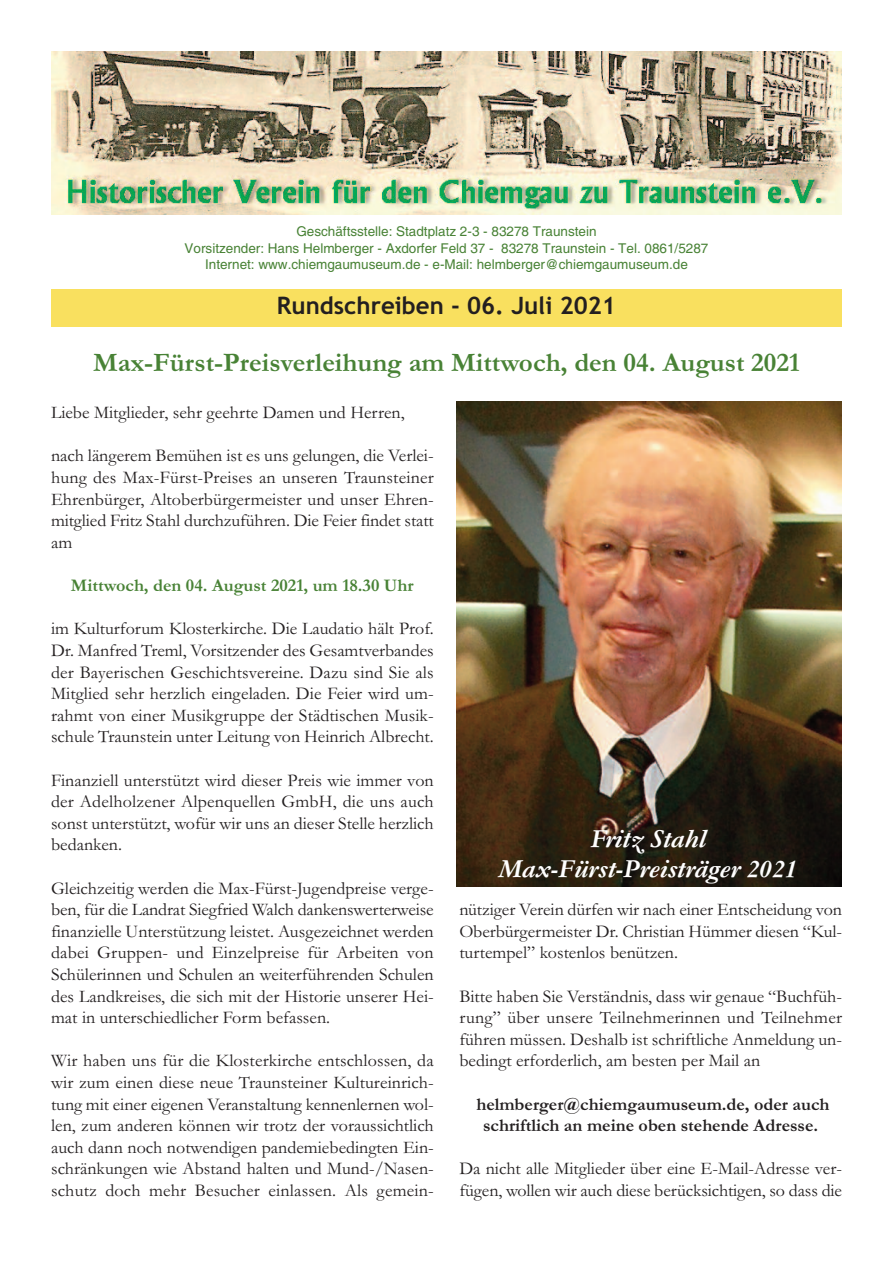
<style>
.page{position:relative;width:893px;height:1263px;background:#fff}
.page>*{position:absolute;margin:0;border:0;box-sizing:border-box;transform-origin:0 0}
.t1{font:700 27px "Garamond";color:#488235}
.t2{font:italic 700 27px/30px "Garamond";color:#fff;text-align:center}
.t3{font:700 24px "Trebuchet MS";color:#231f20}
.t4{font:18px/21.6px "Garamond";color:#231f20;text-align:justify}
.t5{font:700 18px/21.6px "Garamond";color:#231f20;text-align:center}
.t6{font:700 18px "Garamond";color:#488235}
.t7{font:13.5px/16.2px "Helvetica";color:#488235;text-align:center}
</style>
<div class="page">
<img style="left:51px;top:51px;width:791px;height:164px">
<div style="left:51px;top:289px;width:791px;height:38px;background:#f9e05f"></div>
<img style="left:456px;top:401px;width:385px;height:485px">
<p class="t7" style="left:185px;top:224px;width:525px">Geschäftsstelle: Stadtplatz 2-3 - 83278 Traunstein<br>Vorsitzender: Hans Helmberger - Axdorfer Feld 37 - 83278 Traunstein - Tel. 0861/5287<br>Internet: www.chiemgaumuseum.de - e-Mail: helmberger@chiemgaumuseum.de</p>
<h2 class="t3" style="left:277px;top:292px;width:341px">Rundschreiben - 06. Juli 2021</h2>
<h1 class="t1" style="left:93px;top:346px;width:708px">Max-Fürst-Preisverleihung am Mittwoch, den 04. August 2021</h1>
<p class="t4" style="left:51px;top:401px;width:355px">Liebe Mitglieder, sehr geehrte Damen und Herren,</p>
<p class="t4" style="left:51px;top:444px;width:384px">nach längerem Bemühen ist es uns gelungen, die Verlei&shy;hung des Max-Fürst-Preises an unseren Traunsteiner Ehrenbürger, Altoberbürgermeister und unser Ehren&shy;mitglied Fritz Stahl durchzuführen. Die Feier findet statt am</p>
<p class="t6" style="left:71px;top:574px;width:344px">Mittwoch, den 04. August 2021, um 18.30 Uhr</p>
<p class="t4" style="left:51px;top:617px;width:384px">im Kulturforum Klosterkirche. Die Laudatio hält Prof.<br>Dr. Manfred Treml, Vorsitzender des Gesamtverbandes der Bayerischen Geschichtsvereine. Dazu sind Sie als Mitglied sehr herzlich eingeladen. Die Feier wird um&shy;rahmt von einer Musikgruppe der Städtischen Musik&shy;schule Traunstein unter Leitung von Heinrich Albrecht.</p>
<p class="t4" style="left:51px;top:768px;width:384px">Finanziell unterstützt wird dieser Preis wie immer von der Adelholzener Alpenquellen GmbH, die uns auch sonst unterstützt, wofür wir uns an dieser Stelle herzlich bedanken.</p>
<p class="t4" style="left:51px;top:876px;width:384px">Gleichzeitig werden die Max-Fürst-Jugendpreise verge&shy;ben, für die Landrat Siegfried Walch dankenswerterweise finanzielle Unterstützung leistet. Ausgezeichnet werden dabei Gruppen- und Einzelpreise für Arbeiten von Schülerinnen und Schulen an weiterführenden Schulen des Landkreises, die sich mit der Historie unserer Hei&shy;mat in unterschiedlicher Form befassen.</p>
<p class="t4" style="left:51px;top:1049px;width:384px">Wir haben uns für die Klosterkirche entschlossen, da wir zum einen diese neue Traunsteiner Kultureinrich&shy;tung mit einer eigenen Veranstaltung kennenlernen wol&shy;len, zum anderen können wir trotz der voraussichtlich auch dann noch notwendigen pandemiebedingten Ein&shy;schränkungen wie Abstand halten und Mund-/Nasen&shy;schutz doch mehr Besucher einlassen. Als gemein-</p>
<h1 class="t2" style="left:499px;top:822px;width:300px">Fritz Stahl<br>Max-Fürst-Preisträger 2021</h1>
<p class="t4" style="left:459px;top:898px;width:384px">nütziger Verein dürfen wir nach einer Entscheidung von Oberbürgermeister Dr. Christian Hümmer diesen “Kul&shy;turtempel” kostenlos benützen.</p>
<p class="t4" style="left:459px;top:984px;width:384px">Bitte haben Sie Verständnis, dass wir genaue “Buchfüh&shy;rung” über unsere Teilnehmerinnen und Teilnehmer führen müssen. Deshalb ist schriftliche Anmeldung un&shy;bedingt erforderlich, am besten per Mail an</p>
<p class="t5" style="left:476px;top:1092px;width:355px">helmberger@chiemgaumuseum.de, oder auch schriftlich an meine oben stehende Adresse.</p>
<p class="t4" style="left:459px;top:1157px;width:384px">Da nicht alle Mitglieder über eine E-Mail-Adresse ver&shy;fügen, wollen wir auch diese berücksichtigen, so dass die</p>
</div>
